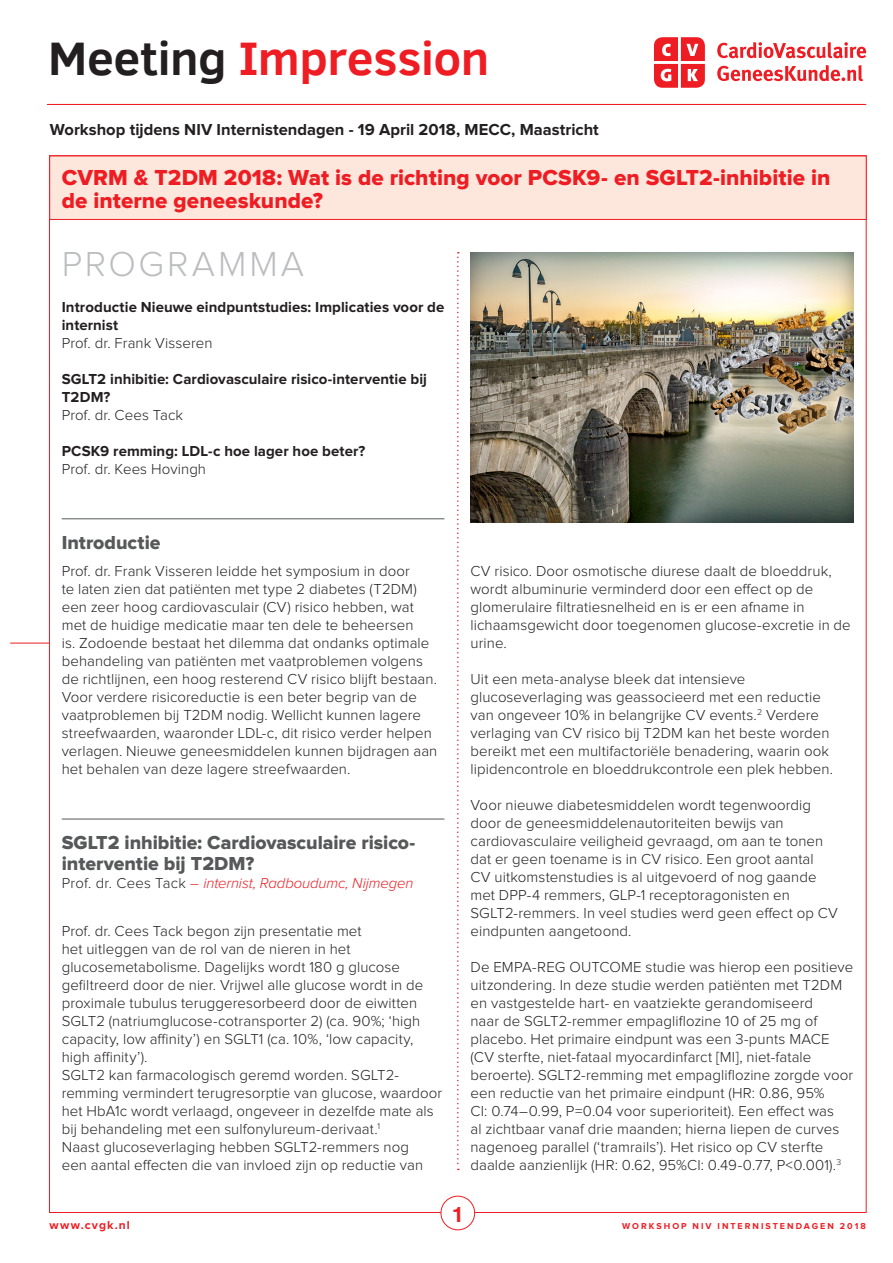
<style>
.page{position:relative;width:893px;height:1263px;background:#fff}
.page>*{position:absolute;margin:0;border:0;box-sizing:border-box;transform-origin:0 0}
.t1{font:700 48.15px "Clear Sans";letter-spacing:-.01em;color:#ee1d23}
.t2{font:300 36px "Proxima Nova";letter-spacing:.08em;color:#bcbdc0}
.t3{font:22.5px/23.9px "Proxima Nova Extrabld";letter-spacing:.005em;color:#ee1d23}
.t4{font:700 22.35px "Clear Sans";color:#ee1d23}
.Kop{font:19.5px/21px "Proxima Nova Extrabld";color:#57585a}
.t5{font:700 16.5px "Proxima Nova";color:#231f20}
.Arts-programma{font:300 15px/18px "Proxima Nova";letter-spacing:.005em;color:#231f20}
.Programmapunt{font:700 15px/18px "Proxima Nova";letter-spacing:.005em;color:#231f20}
.Programmapunt-2{font:300 15px "Proxima Nova";letter-spacing:.005em;color:#231f20}
.Bodycopy{font:italic 300 14.85px "Proxima Nova";letter-spacing:-.005em;color:#ee1d23}
.t6{font:700 12px "Proxima Nova";letter-spacing:.095em;color:#ee1d23}
.t7{font:700 8.85px "Proxima Nova";letter-spacing:.225em;color:#ee1d23}
.s1{color:#231f20}
.s2{font-style:normal;color:#231f20}
</style>
<div class="page">
<svg style="left:717px;top:42px;width:149px;height:16px"></svg>
<svg style="left:717px;top:65px;width:146px;height:16px"></svg>
<svg style="left:654px;top:37px;width:51px;height:51px"></svg>
<div style="left:468px;top:250px;width:385px;height:273px;background:#231f20;opacity:.3"></div>
<hr style="left:50px;top:104px;width:816px;height:1px;background:#ee1d23">
<hr style="left:10px;top:643px;width:39px;height:1px;background:#ee1d23">
<svg style="left:457px;top:252px;width:2px;height:918px"></svg>
<hr style="left:62px;top:518px;width:382px;height:1px;background:#57585a">
<hr style="left:62px;top:819px;width:382px;height:1px;background:#57585a">
<hr style="left:47px;top:104px;width:817px;height:1px;background:#ee1d23">
<div style="left:50px;top:156px;width:816px;height:64px;background:#fde7dc;border:1px solid #ee1d23"></div>
<div style="left:441px;top:1196px;width:34px;height:34px;border:1px solid #ee1d23;border-radius:50%"></div>
<h1 class="t1" style="left:48px;top:23px;width:443px"><span class="s1">Meeting</span> Impression</h1>
<p class="t5" style="left:50px;top:122px;width:551px">Workshop tijdens NIV Internistendagen - 19 April 2018, MECC, Maastricht</p>
<p class="t3" style="left:62px;top:166px;width:770px">CVRM &amp; T2DM 2018: Wat is de richting voor PCSK9- en SGLT2-inhibitie in de interne geneeskunde?</p>
<p class="t2" style="left:62px;top:248px;width:244px">PROGRAMMA</p>
<p class="Programmapunt" style="left:62px;top:298px;width:384px">Introductie Nieuwe eindpuntstudies: Implicaties voor de internist</p>
<p class="Programmapunt-2" style="left:62px;top:336px;width:152px">Prof. dr. Frank Visseren</p>
<p class="Programmapunt" style="left:62px;top:370px;width:367px">SGLT2 inhibitie: Cardiovasculaire risico-interventie bij<br>T2DM?</p>
<p class="Programmapunt-2" style="left:62px;top:408px;width:123px">Prof. dr. Cees Tack</p>
<p class="Programmapunt" style="left:62px;top:442px;width:305px">PCSK9 remming: LDL-c hoe lager hoe beter?</p>
<p class="Programmapunt-2" style="left:62px;top:462px;width:146px">Prof. dr. Kees Hovingh</p>
<p class="Kop" style="left:62px;top:533px;width:100px">Introductie</p>
<p class="Arts-programma" style="left:62px;top:563px;width:377px">Prof. dr. Frank Visseren leidde het symposium in door<br>te laten zien dat patiënten met type 2 diabetes (T2DM) een zeer hoog cardiovasculair (CV) risico hebben, wat met de huidige medicatie maar ten dele te beheersen<br>is. Zodoende bestaat het dilemma dat ondanks optimale behandeling van patiënten met vaatproblemen volgens de richtlijnen, een hoog resterend CV risico blijft bestaan.<br>Voor verdere risicoreductie is een beter begrip van de vaatproblemen bij T2DM nodig. Wellicht kunnen lagere streefwaarden, waaronder LDL-c, dit risico verder helpen verlagen. Nieuwe geneesmiddelen kunnen bijdragen aan het behalen van deze lagere streefwaarden.</p>
<p class="Kop" style="left:62px;top:833px;width:355px">SGLT2 inhibitie: Cardiovasculaire risico&shy;interventie bij T2DM?</p>
<p class="Bodycopy" style="left:62px;top:876px;width:353px"><span class="s2">Prof. dr. Cees Tack</span> – internist, Radboudumc, Nijmegen</p>
<p class="Arts-programma" style="left:62px;top:923px;width:363px">Prof. dr. Cees Tack begon zijn presentatie met<br>het uitleggen van de rol van de nieren in het glucosemetabolisme. Dagelijks wordt 180 g glucose gefiltreerd door de nier. Vrijwel alle glucose wordt in de proximale tubulus teruggeresorbeerd door de eiwitten SGLT2 (natriumglucose-cotransporter 2) (ca. 90%; ‘high capacity, low affinity’) en SGLT1 (ca. 10%, ‘low capacity, high affinity’).</p>
<p class="Arts-programma" style="left:62px;top:1067px;width:382px">SGLT2 kan farmacologisch geremd worden. SGLT2- remming vermindert terugresorptie van glucose, waardoor het HbA1c wordt verlaagd, ongeveer in dezelfde mate als bij behandeling met een sulfonylureum-derivaat.<sup>1</sup></p>
<p class="Arts-programma" style="left:62px;top:1139px;width:363px">Naast glucoseverlaging hebben SGLT2-remmers nog een aantal effecten die van invloed zijn op reductie van</p>
<p class="Arts-programma" style="left:470px;top:563px;width:382px">CV risico. Door osmotische diurese daalt de bloeddruk, wordt albuminurie verminderd door een effect op de glomerulaire filtratiesnelheid en is er een afname in lichaamsgewicht door toegenomen glucose-excretie in de urine.</p>
<p class="Arts-programma" style="left:470px;top:671px;width:364px">Uit een meta-analyse bleek dat intensieve glucoseverlaging was geassocieerd met een reductie van ongeveer 10% in belangrijke CV events.<sup>2</sup> Verdere verlaging van CV risico bij T2DM kan het beste worden bereikt met een multifactoriële benadering, waarin ook lipidencontrole en bloeddrukcontrole een plek hebben.</p>
<p class="Arts-programma" style="left:470px;top:797px;width:369px">Voor nieuwe diabetesmiddelen wordt tegenwoordig door de geneesmiddelenautoriteiten bewijs van cardiovasculaire veiligheid gevraagd, om aan te tonen dat er geen toename is in CV risico. Een groot aantal<br>CV uitkomstenstudies is al uitgevoerd of nog gaande met DPP-4 remmers, GLP-1 receptoragonisten en SGLT2-remmers. In veel studies werd geen effect op CV eindpunten aangetoond.</p>
<p class="Arts-programma" style="left:470px;top:959px;width:384px">De EMPA-REG OUTCOME studie was hierop een positieve uitzondering. In deze studie werden patiënten met T2DM en vastgestelde hart- en vaatziekte gerandomiseerd<br>naar de SGLT2-remmer empagliflozine 10 of 25 mg of placebo. Het primaire eindpunt was een 3-punts MACE (CV sterfte, niet-fataal myocardinfarct [MI], niet-fatale beroerte). SGLT2-remming met empagliflozine zorgde voor een reductie van het primaire eindpunt (HR: 0.86, 95%<br>CI: 0.74–0.99, P=0.04 voor superioriteit). Een effect was<br>al zichtbaar vanaf drie maanden; hierna liepen de curves nagenoeg parallel (‘tramrails’). Het risico op CV sterfte daalde aanzienlijk (HR: 0.62, 95%CI: 0.49-0.77, P&lt;0.001).<sup>3</sup></p>
<p class="t4" style="left:451px;top:1198px;width:15px">1</p>
<p class="t6" style="left:49px;top:1219px;width:82px">www.cvgk.nl</p>
<p class="t7" style="left:622px;top:1222px;width:245px">WORKSHOP NIV INTERNISTENDAGEN 2018</p>
</div>
